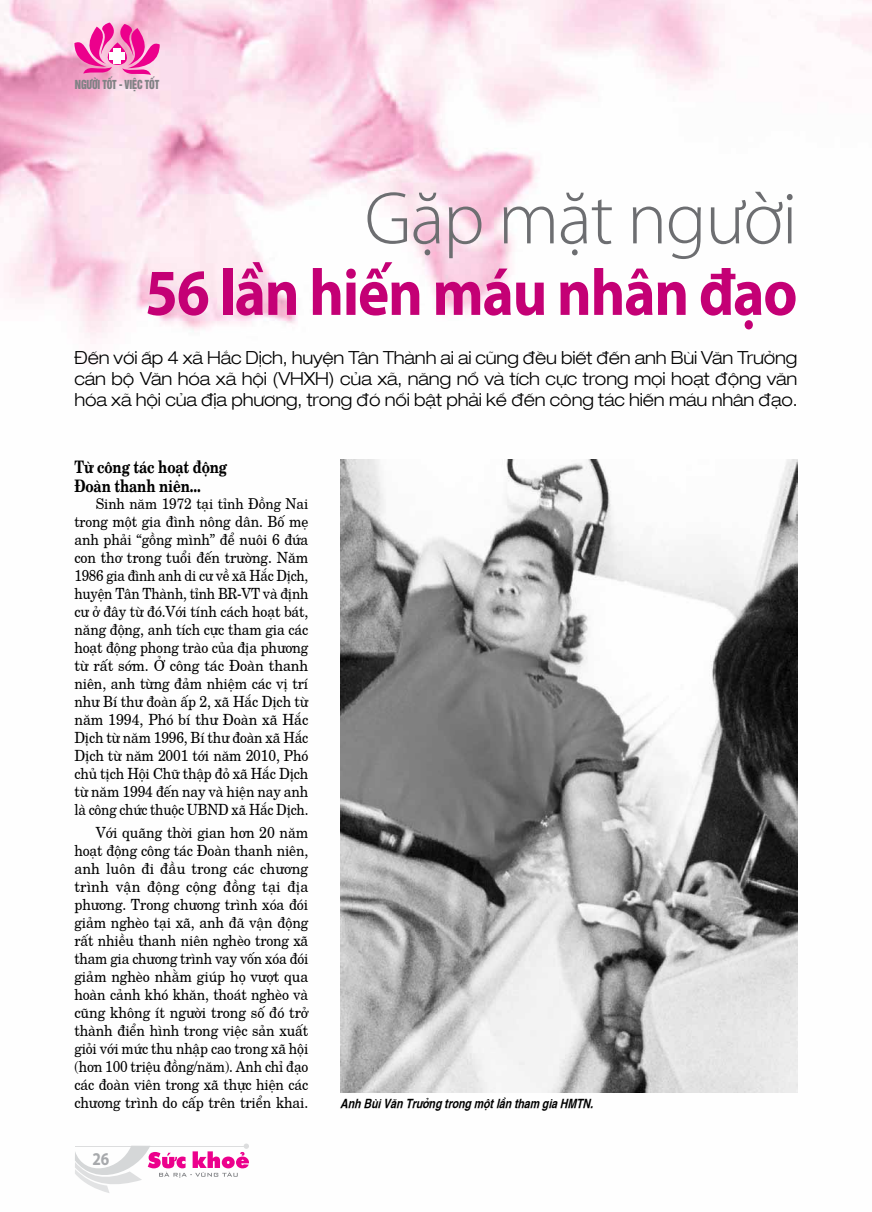
<style>
.page{position:relative;width:872px;height:1212px;background:#fff}
.page>*{position:absolute;margin:0;border:0;box-sizing:border-box;transform-origin:0 0}
.t1{font:300 75px "Myriad Pro";letter-spacing:-.02em;color:#6d6e71}
.t2{font:700 66px "Myriad Pro";letter-spacing:-.02em;color:#c40075;scale:.9 1}
.t3{font:300 expanded 18px/21px "Linh Helve";letter-spacing:-.01em;color:#000;text-align:justify;scale:.96 1}
.t4{font:700 18px "Myriad Pro";color:#a7a9ac;scale:.85 1}
.t5{font:700 17.25px/19.5px "New Century";letter-spacing:-.01em;color:#000;scale:.78 1}
.t6{font:15.45px/18px "New Century";letter-spacing:-.01em;color:#000;scale:.9 1}
.t7{font:15.45px/18px "New Century";letter-spacing:-.01em;color:#000;scale:.91 1}
.t8{font:15px "New Century";letter-spacing:-.005em;color:#000;scale:.91 1}
.t9{font:italic 700 condensed 12.75px "Helvetica";color:#000}
.t10{font:11.4px "UTM Helvet Ins";letter-spacing:-.02em;color:#808285;scale:.9 1}
.s1{font-size:15px}
</style>
<div class="page">
<img style="left:0;top:0;width:872px;height:1093px">
<img style="left:340px;top:460px;width:457px;height:632px">
<svg style="left:74px;top:23px;width:86px;height:52px;background:#f272b9"></svg>
<div style="left:114px;top:49px;width:7px;height:15px;background:#fff"></div>
<div style="left:110px;top:53px;width:15px;height:7px;background:#fff"></div>
<svg style="left:75px;top:1143px;width:174px;height:50px"></svg>
<p class="t10" style="left:75px;top:75px;width:95px">NGƯỜI TỐT - VIỆC TỐT</p>
<h1 class="t1" style="left:365px;top:173px;width:434px">Gặp mặt người</h1>
<h2 class="t2" style="left:145px;top:250px;width:726px">56 lần hiến máu nhân đạo</h2>
<p class="t3" style="left:74px;top:347px;width:754px">Đến với ấp 4 xã Hắc Dịch, huyện Tân Thành ai ai cũng đều biết đến anh Bùi Văn Trưởng cán bộ Văn hóa xã hội (VHXH) của xã, năng nổ và tích cực trong mọi hoạt động văn hóa xã hội của địa phương, trong đó nổi bật phải kể đến công tác hiến máu nhân đạo.</p>
<p class="t5" style="left:74px;top:455px;width:197px">Từ công tác hoạt động<br>Đoàn thanh niên...</p>
<p class="t8" style="left:96px;top:492px;width:235px">Sinh năm 1972 tại tỉnh Đồng Nai</p>
<p class="t6" style="left:74px;top:511px;width:261px"><span class="s1">tro</span>ng một gia đình nông dân. Bố mẹ anh phải “gồng mình” để nuôi 6 đứa con thơ trong tuổi đến trường. Năm 1986 gia đình anh di cư về xã Hắc Dịch, huyện Tân Thành, tỉnh BR-VT và định cư ở đây từ đó .Với tính cách hoạt bát, năng động, anh tích cực tham gia các hoạt động phong trào của địa phương từ rất sớm. Ở công tác Đoàn thanh niên, anh từng đảm nhiệm các vị trí như Bí thư đoàn ấp 2, xã Hắc Dịch từ năm 1994, Phó bí thư Đoàn xã Hắc Dịch từ năm 1996, Bí thư đoàn xã Hắc Dịch từ năm 2001 tới năm 2010, Phó chủ tịch Hội Chữ thập đỏ xã Hắc Dịch từ năm 1994 đến nay và hiện nay anh là công chức thuộc UBND xã Hắc Dịch.</p>
<p class="t7" style="left:74px;top:821px;width:259px;text-indent:21px">Với quãng thời gian hơn 20 năm hoạt động công tác Đoàn thanh niên, anh luôn đi đầu trong các chương trình vận động cộng đồng tại địa phương. Trong chương trình xó a đói giảm nghèo tại xã, anh đã vận động rất nhiều thanh niên nghèo trong xã tham gia chương trình vay vốn xó a đói giảm nghè o nhằm giúp họ vượt qua hoàn cảnh khó khăn, thoát nghèo và cũng không ít người trong số đó trở thành điển hình trong việc sản xuất giỏi với mức thu nhập cao trong xã hội (hơn 100 triệu đồng/năm). Anh chỉ đạo các đoàn viên trong xã thực hiện các chương trình do cấp trên triển khai.</p>
<p class="t4" style="left:93px;top:1147px;width:21px">26</p>
<p class="t9" style="left:340px;top:1094px;width:254px">Anh Bùi Văn Trưởng trong một lần tham gia HMTN.</p>
</div>
